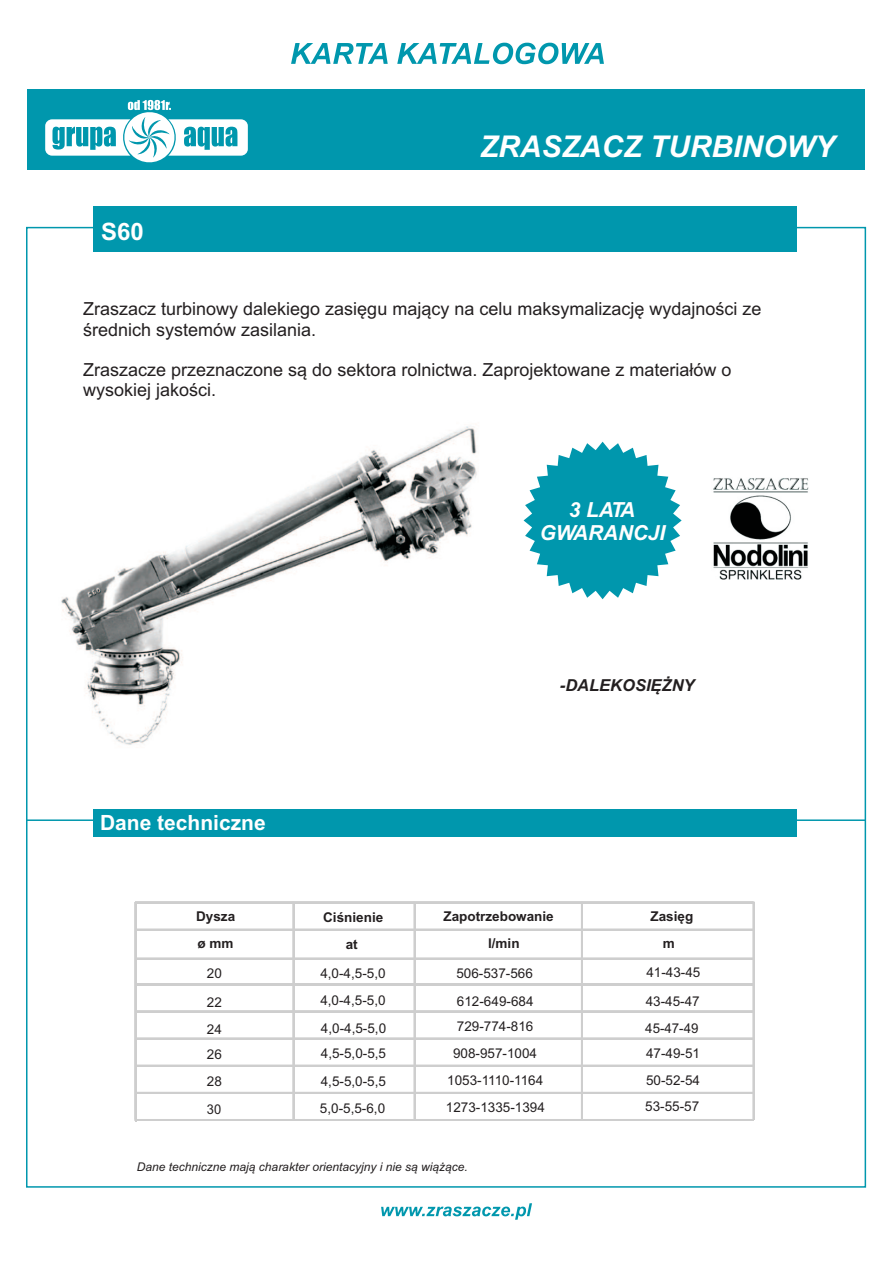
<style>
.page{position:relative;width:893px;height:1263px;background:#fff}
.page>*{position:absolute;margin:0;border:0;box-sizing:border-box;transform-origin:0 0}
.t1{font:italic 700 30px "Arial";color:#fff}
.t2{font:700 24px "Arial";color:#fff}
.t3{font:700 21px "Arial";color:#fff}
.t4{font:italic 700 20.7px/23.2px "Arial";color:#fff;text-align:center}
.t5{font:18px/20.1px "Arial";color:#231f20}
.t6{font:italic 700 16.5px "Arial";color:#231f20}
.t7{font:13.5px/27.8px "Arial";color:#231f20}
.t8{font:700 13.5px "Arial";color:#231f20}
.t9{font:13.5px "Arial";color:#231f20;scale:.96 1}
.t10{font:italic 12px "Arial";color:#231f20}
</style>
<div class="page">
<div style="left:28px;top:90px;width:837px;height:80px;background:#0097ad"></div>
<svg style="left:45px;top:100px;width:203px;height:63px"></svg>
<div style="left:93px;top:206px;width:703px;height:46px;background:#0097ad"></div>
<svg style="left:26px;top:819px;width:68px;height:3px"></svg>
<svg style="left:797px;top:819px;width:70px;height:3px"></svg>
<svg style="left:291px;top:43px;width:313px;height:21px"></svg>
<hr style="left:135px;top:901px;width:619px;height:2px;background:#cecece">
<hr style="left:134px;top:902px;width:2px;height:219px;background:#cecece">
<hr style="left:135px;top:928px;width:618px;height:2px;background:#cecece">
<hr style="left:135px;top:985px;width:618px;height:1px;background:#cecece">
<hr style="left:135px;top:983px;width:618px;height:2px;background:#cecece">
<hr style="left:135px;top:1010px;width:618px;height:1px;background:#cecece">
<hr style="left:135px;top:1011px;width:618px;height:1px;background:#cecece">
<hr style="left:135px;top:1037px;width:618px;height:2px;background:#cecece">
<hr style="left:135px;top:1064px;width:618px;height:2px;background:#cecece">
<hr style="left:135px;top:1092px;width:618px;height:2px;background:#cecece">
<hr style="left:135px;top:1119px;width:618px;height:1px;background:#cecece">
<hr style="left:135px;top:1120px;width:618px;height:1px;background:#cecece">
<hr style="left:292px;top:902px;width:2px;height:218px;background:#cecece">
<hr style="left:413px;top:902px;width:2px;height:218px;background:#cecece">
<hr style="left:581px;top:902px;width:1px;height:218px;background:#cecece">
<hr style="left:582px;top:902px;width:1px;height:218px;background:#cecece">
<hr style="left:752px;top:902px;width:2px;height:218px;background:#cecece">
<svg style="left:381px;top:1203px;width:151px;height:17px"></svg>
<hr style="left:135px;top:957px;width:619px;height:2px;background:#cecece">
<div style="left:94px;top:809px;width:703px;height:28px;background:#0097ad"></div>
<img style="left:61px;top:426px;width:416px;height:319px">
<img style="left:713px;top:478px;width:96px;height:101px">
<svg style="left:524px;top:442px;width:158px;height:157px"></svg>
<h2 class="t2" style="left:101px;top:223px;width:44px">S60</h2>
<h1 class="t1" style="left:480px;top:135px;width:356px">ZRASZACZ TURBINOWY</h1>
<h3 class="t5" style="left:83px;top:301px;width:680px">Zraszacz turbinowy dalekiego zasiêgu maj¹cy na celu maksymalizacjê wydajnoœci ze œrednich systemów zasilania.</h3>
<h3 class="t5" style="left:83px;top:361px;width:650px">Zraszacze przeznaczone s¹ do sektora rolnictwa. Zaprojektowane z materia³ów o wysokiej jakoœci.</h3>
<h3 class="t4" style="left:540px;top:500px;width:127px">3 LATA<br>GWARANCJI</h3>
<h3 class="t3" style="left:100px;top:814px;width:167px">Dane techniczne</h3>
<p class="t6" style="left:560px;top:678px;width:136px">-DALEKOSIÊ¯NY</p>
<p class="t8" style="left:196px;top:911px;width:41px">Dysza</p>
<p class="t8" style="left:323px;top:912px;width:62px">Ciœnienie</p>
<p class="t8" style="left:443px;top:911px;width:112px">Zapotrzebowanie</p>
<p class="t8" style="left:650px;top:911px;width:44px">Zasiêg</p>
<p class="t8" style="left:197px;top:938px;width:37px">¸ mm</p>
<p class="t8" style="left:346px;top:939px;width:14px">at</p>
<p class="t8" style="left:488px;top:938px;width:33px">l/min</p>
<p class="t8" style="left:663px;top:938px;width:14px">m</p>
<p class="t7" style="left:456px;top:960px;width:78px">506-537-566</p>
<p class="t7" style="left:646px;top:960px;width:56px">41-43-45</p>
<p class="t7" style="left:320px;top:960px;width:67px">4,0-4,5-5,0<br>4,0-4,5-5,0</p>
<p class="t7" style="left:207px;top:961px;width:17px">20</p>
<p class="t7" style="left:207px;top:989px;width:17px">22</p>
<p class="t7" style="left:457px;top:988px;width:78px">612-649-684</p>
<p class="t7" style="left:646px;top:988px;width:56px">43-45-47</p>
<p class="t7" style="left:207px;top:1016px;width:17px">24</p>
<p class="t7" style="left:457px;top:1014px;width:78px">729-774-816</p>
<p class="t7" style="left:645px;top:1015px;width:55px">45-47-49</p>
<p class="t7" style="left:207px;top:1041px;width:17px">26</p>
<p class="t7" style="left:321px;top:1041px;width:67px">4,5-5,0-5,5</p>
<p class="t7" style="left:453px;top:1041px;width:86px">908-957-1004</p>
<p class="t7" style="left:646px;top:1040px;width:56px">47-49-51</p>
<p class="t7" style="left:207px;top:1068px;width:17px">28</p>
<p class="t7" style="left:447px;top:1068px;width:98px">1053-1110-1164</p>
<p class="t7" style="left:646px;top:1068px;width:56px">50-52-54</p>
<p class="t9" style="left:207px;top:1104px;width:16px">30</p>
<p class="t7" style="left:320px;top:1095px;width:67px">5,0-5,5-6,0</p>
<p class="t7" style="left:446px;top:1095px;width:101px">1273-1335-1394</p>
<p class="t7" style="left:645px;top:1094px;width:56px">53-55-57</p>
<p class="t7" style="left:321px;top:1015px;width:67px">4,0-4,5-5,0</p>
<p class="t7" style="left:321px;top:1068px;width:67px">4,5-5,0-5,5</p>
<p class="t10" style="left:137px;top:1162px;width:332px">Dane techniczne maj¹ charakter orientacyjny i nie s¹ wi¹¿¹ce.</p>
</div>
